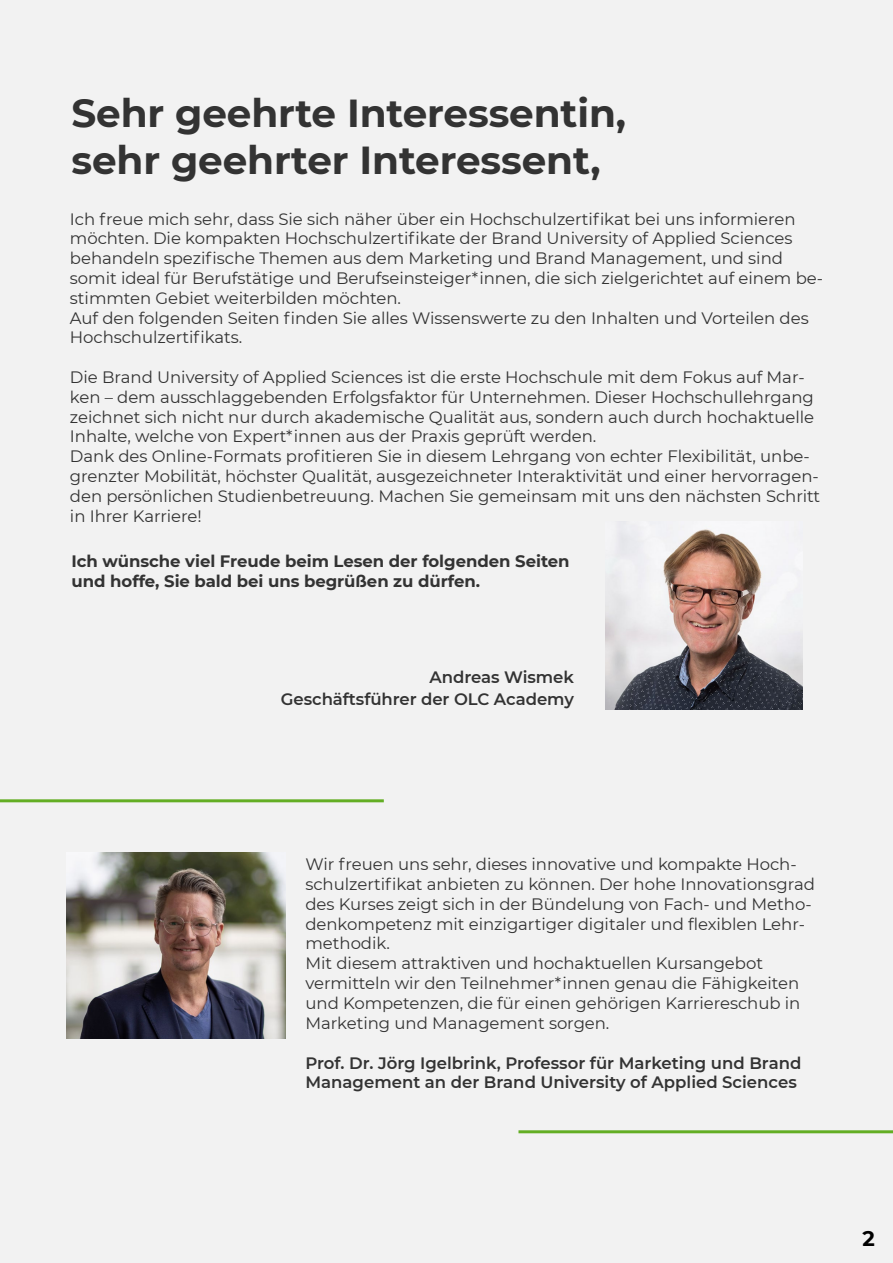
<style>
.page{position:relative;width:893px;height:1263px;background:#f2f2f2}
.page>*{position:absolute;margin:0;border:0;box-sizing:border-box;transform-origin:0 0}
.t1{font:700 39px/46.8px "Montserrat";letter-spacing:-.005em;color:#333}
.t2{font:700 21px "Montserrat";color:#000}
.t3{font:16.5px/19.8px "Montserrat";letter-spacing:-.005em;color:#333}
.t4{font:600 16.5px/22.5px "Montserrat";color:#333;text-align:right}
.t5{font:700 16.5px/19.8px "Montserrat";letter-spacing:-.005em;color:#333}
</style>
<div class="page">
<hr style="left:0;top:799px;width:384px;height:3px;background:#63ae24">
<img style="left:605px;top:529px;width:197px;height:180px">
<img style="left:66px;top:852px;width:219px;height:186px">
<hr style="left:518px;top:1130px;width:375px;height:3px;background:#63ae24">
<h1 class="t1" style="left:71px;top:88px;width:556px">Sehr geehrte Interessentin, sehr geehrter Interessent,</h1>
<p class="t3" style="left:70px;top:208px;width:755px">Ich freue mich sehr, dass Sie sich näher über ein Hochschulzertifikat bei uns informieren möchten. Die kompakten Hochschulzertifikate der Brand University of Applied Sciences behandeln spezifische Themen aus dem Marketing und Brand Management, und sind somit ideal für Berufstätige und Berufseinsteiger*innen, die sich zielgerichtet auf einem be&shy;stimmten Gebiet weiterbilden möchten.<br>Auf den folgenden Seiten finden Sie alles Wissenswerte zu den Inhalten und Vorteilen des Hochschulzertifikats.</p>
<p class="t3" style="left:70px;top:367px;width:752px">Die Brand University of Applied Sciences ist die erste Hochschule mit dem Fokus auf Mar&shy;ken – dem ausschlaggebenden Erfolgsfaktor für Unternehmen. Dieser Hochschullehrgang zeichnet sich nicht nur durch akademische Qualität aus, sondern auch durch hochaktuelle Inhalte, welche von Expert*innen aus der Praxis geprüft werden.<br>Dank des Online-Formats profitieren Sie in diesem Lehrgang von echter Flexibilität, unbe&shy;grenzter Mobilität, höchster Qualität, ausgezeichneter Interaktivität und einer hervorragen&shy;den persönlichen Studienbetreuung. Machen Sie gemeinsam mit uns den nächsten Schritt in Ihrer Karriere!</p>
<p class="t5" style="left:71px;top:551px;width:500px">Ich wünsche viel Freude beim Lesen der folgenden Seiten und hoffe, Sie bald bei uns begrüßen zu dürfen.</p>
<p class="t4" style="left:281px;top:665px;width:295px">Andreas Wismek<br>Geschäftsführer der OLC Academy</p>
<p class="t3" style="left:305px;top:854px;width:511px">Wir freuen uns sehr, dieses innovative und kompakte Hoch&shy;schulzertifikat anbieten zu können. Der hohe Innovationsgrad des Kurses zeigt sich in der Bündelung von Fach- und Metho&shy;denkompetenz mit einzigartiger digitaler und flexiblen Lehr&shy;methodik.<br>Mit diesem attraktiven und hochaktuellen Kursangebot vermitteln wir den Teilnehmer*innen genau die Fähigkeiten und Kompetenzen, die für einen gehörigen Karriereschub in Marketing und Management sorgen.</p>
<p class="t4" style="left:305px;top:1052px;width:497px;line-height:19.8px;text-align:left">Prof. Dr. Jörg Igelbrink, Professor für Marketing und Brand<br>Management an der Brand University of Applied Sciences</p>
<p class="t2" style="left:862px;top:1223px;width:14px">2</p>
</div>
